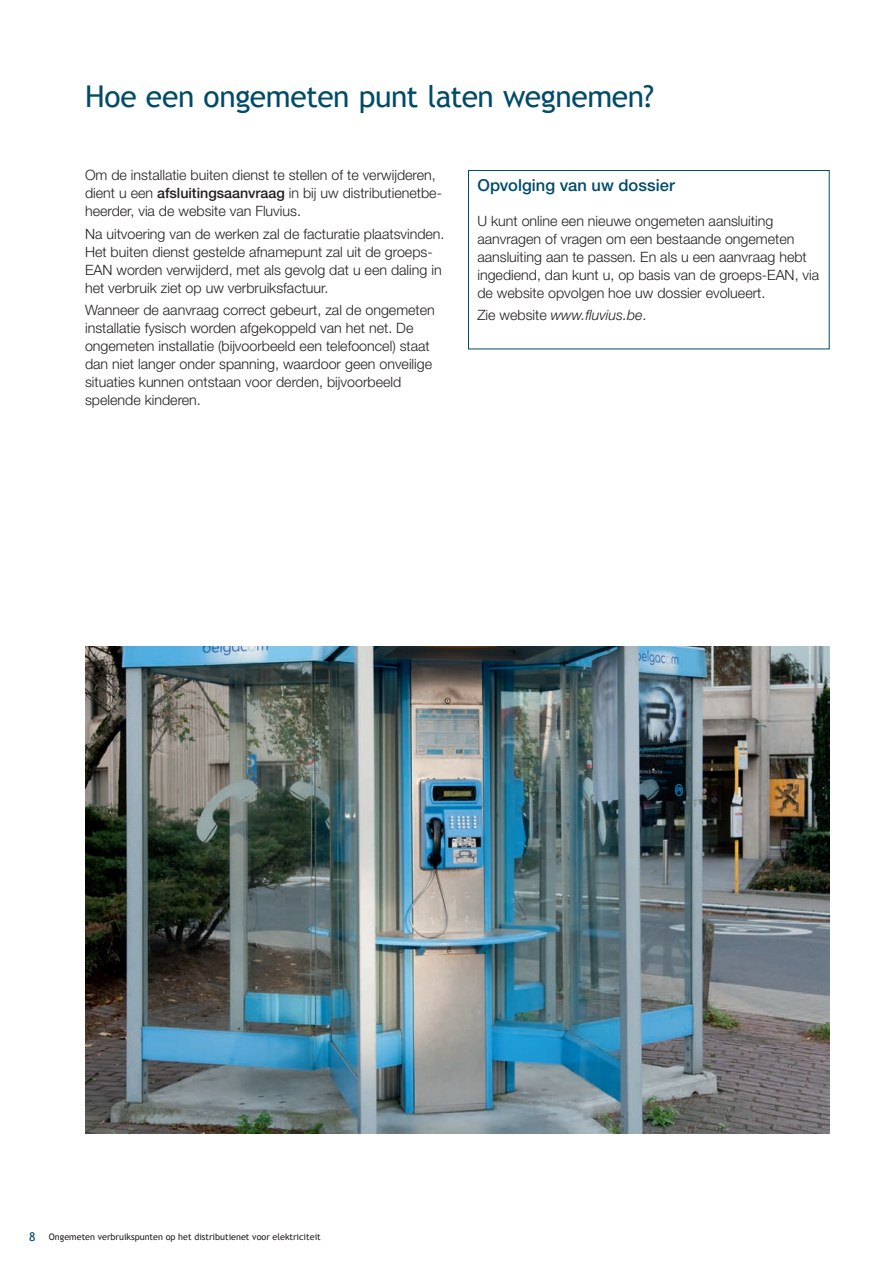
<style>
.page{position:relative;width:893px;height:1263px;background:#fff}
.page>*{position:absolute;margin:0;border:0;box-sizing:border-box;transform-origin:0 0}
.t1{font:30px "Trebuchet MS";letter-spacing:-.015em;color:#004b68}
.t2{font:500 16.5px "Helvetica Neue LT Std";color:#004b68}
.t3{font:300 14.25px/18px "Helvetica Neue LT Std";color:#231f20}
.t4{font:italic 300 14.25px "Helvetica Neue LT Std";color:#231f20}
.t5{font:9px "Trebuchet MS";color:#231f20}
.s1{font-weight:500}
.s2{font-style:normal}
.s3{font-size:12px;color:#004b68}
</style>
<div class="page">
<div style="left:468px;top:170px;width:362px;height:179px;border:1px solid #004b68"></div>
<img style="left:85px;top:647px;width:744px;height:487px">
<h1 class="t1" style="left:85px;top:79px;width:571px">Hoe een ongemeten punt laten wegnemen?</h1>
<p class="t3" style="left:85px;top:166px;width:358px">Om de installatie buiten dienst te stellen of te verwijderen, dient u een <span class="s1">afsluitingsaanvraag</span> in bij uw distributienetbe&shy;heerder, via de website van Fluvius.</p>
<p class="t3" style="left:85px;top:224px;width:361px">Na uitvoering van de werken zal de facturatie plaatsvinden.<br>Het buiten dienst gestelde afnamepunt zal uit de groeps-EAN worden verwijderd, met als gevolg dat u een daling in het verbruik ziet op uw verbruiksfactuur.</p>
<p class="t3" style="left:85px;top:300px;width:351px">Wanneer de aanvraag correct gebeurt, zal de ongemeten installatie fysisch worden afgekoppeld van het net. De ongemeten installatie (bijvoorbeeld een telefooncel) staat dan niet langer onder spanning, waardoor geen onveilige situaties kunnen ontstaan voor derden, bijvoorbeeld spelende kinderen.</p>
<p class="t2" style="left:477px;top:175px;width:199px">Opvolging van uw dossier</p>
<p class="t3" style="left:477px;top:212px;width:343px">U kunt online een nieuwe ongemeten aansluiting aanvragen of vragen om een bestaande ongemeten aansluiting aan te passen. En als u een aanvraag hebt ingediend, dan kunt u, op basis van de groeps-EAN, via de website opvolgen hoe uw dossier evolueert.</p>
<p class="t4" style="left:477px;top:307px;width:171px"><span class="s2">Zie website</span> www.fluvius.be<span class="s2">.</span></p>
<p class="t5" style="left:29px;top:1231px;width:293px"><span class="s3">8</span> Ongemeten verbruikspunten op het distributienet voor elektriciteit</p>
</div>
